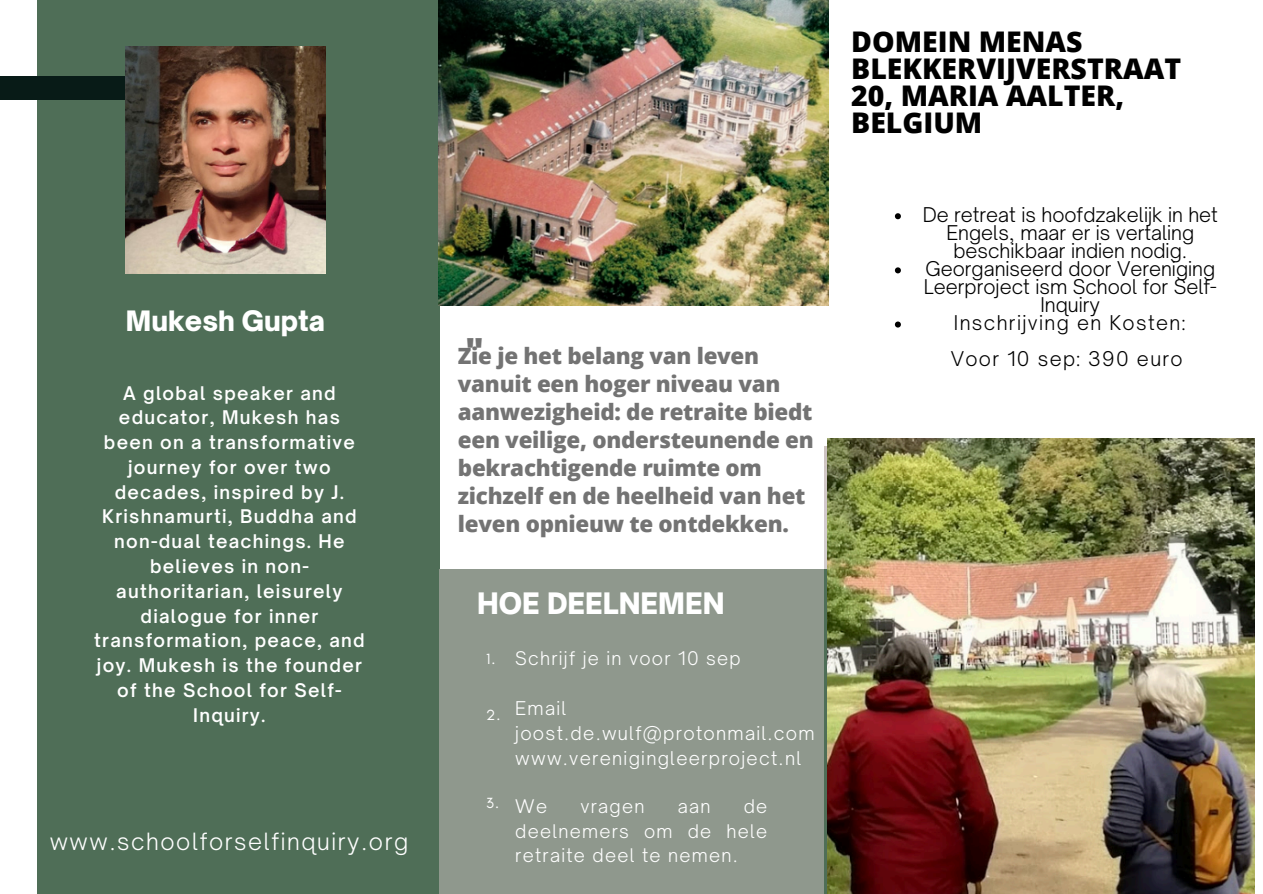
<style>
.page{position:relative;width:1263px;height:894px;background:#fff}
.page>*{position:absolute;margin:0;border:0;box-sizing:border-box;transform-origin:0 0}
.t1{font:800 36px "Open Sans";color:#737373}
.t2{font:800 28.5px/27px "Open Sans";color:#000}
.t3{font:900 28.2px "Open Sauce One";color:#fff}
.t4{font:900 26.85px "Open Sauce One";color:#fff}
.t5{font:300 22.8px "Open Sauce One";letter-spacing:.07em;color:#fff}
.t6{font:800 22.35px/28px "Open Sans";letter-spacing:-.01em;color:#737373}
.t7{font:300 19.5px/18px "Open Sauce One";color:#000;text-align:center}
.t8{font:300 19.5px "Open Sauce One";letter-spacing:.07em;color:#000}
.t9{font:300 18.15px/25px "Open Sauce One";letter-spacing:.07em;color:#fff}
.t10{font:600 18px/24.8px "Open Sauce One";letter-spacing:.07em;color:#fff;text-align:center}
.t11{font:300 18px/24.8px "Open Sauce One";letter-spacing:.07em;color:#fff;text-align:justify}
.t12{font:15px "Glacial Indifference";color:#fff}
</style>
<div class="page">
<div style="left:37px;top:0;width:403px;height:893px;background:#4f6e57"></div>
<div style="left:439px;top:569px;width:385px;height:324px;background:#8f988d"></div>
<img style="left:439px;top:0;width:389px;height:305px">
<div style="left:824px;top:569px;width:54px;height:324px;background:linear-gradient(to bottom,#4f6e57,#4f6e57)"></div>
<div style="left:0;top:76px;width:252px;height:24px;background:#081b17"></div>
<img style="left:828px;top:438px;width:426px;height:455px">
<img style="left:126px;top:46px;width:199px;height:227px">
<svg style="left:895px;top:213px;width:6px;height:6px"></svg>
<svg style="left:895px;top:267px;width:6px;height:6px"></svg>
<svg style="left:895px;top:321px;width:6px;height:6px"></svg>
<p class="t4" style="left:126px;top:304px;width:201px">Mukesh Gupta</p>
<h6 class="t10" style="left:94px;top:380px;width:272px">A global speaker and educator, Mukesh has been on a transformative journey for over two decades, inspired by J.<br>Krishnamurti, Buddha and non-dual teachings. He believes in non&shy;authoritarian, leisurely dialogue for inner transformation, peace, and joy. Mukesh is the founder of the School for Self-<br>Inquiry.</h6>
<h4 class="t5" style="left:50px;top:827px;width:360px">www.schoolforselfinquiry.org</h4>
<h6 class="t1" style="left:465px;top:325px;width:20px">"</h6>
<p class="t6" style="left:458px;top:341px;width:357px">Zie je het belang van leven vanuit een hoger niveau van aanwezigheid: de retraite biedt een veilige, ondersteunende en bekrachtigende ruimte om zichzelf en de heelheid van het leven opnieuw te ontdekken.</p>
<h6 class="t3" style="left:477px;top:585px;width:249px">HOE DEELNEMEN</h6>
<p class="t12" style="left:486px;top:649px;width:11px">1.</p>
<p class="t11" style="left:515px;top:645px;width:227px">Schrijf je in voor 10 sep</p>
<h1 class="t12" style="left:486px;top:706px;width:16px">2.</h1>
<p class="t12" style="left:486px;top:793px;width:14px">3.</p>
<h6 class="t9" style="left:515px;top:695px;width:301px">Email joost.de.wulf@protonmail.com www.verenigingleerproject.nl</h6>
<p class="t11" style="left:515px;top:793px;width:33px">We</p>
<p class="t11" style="left:580px;top:793px;width:66px">vragen</p>
<p class="t11" style="left:678px;top:793px;width:34px">aan</p>
<p class="t11" style="left:515px;top:793px;width:253px;text-indent:228px">de deelnemers om de hele retraite deel te nemen.</p>
<h3 class="t2" style="left:851px;top:27px;width:331px">DOMEIN MENAS<br>BLEKKERVIJVERSTRAAT<br>20, MARIA AALTER,<br>BELGIUM</h3>
<h5 class="t7" style="left:923px;top:205px;width:297px">De retreat is hoofdzakelijk in het<br>Engels, maar er is vertaling beschikbaar indien nodig.</h5>
<h1 class="t7" style="left:924px;top:259px;width:294px">Georganiseerd door Vereniging<br>Leerproject ism School for Self-<br>Inquiry</h1>
<p class="t8" style="left:954px;top:310px;width:233px">Inschrijving en Kosten:</p>
<p class="t8" style="left:951px;top:346px;width:234px">Voor 10 sep: 390 euro</p>
</div>
